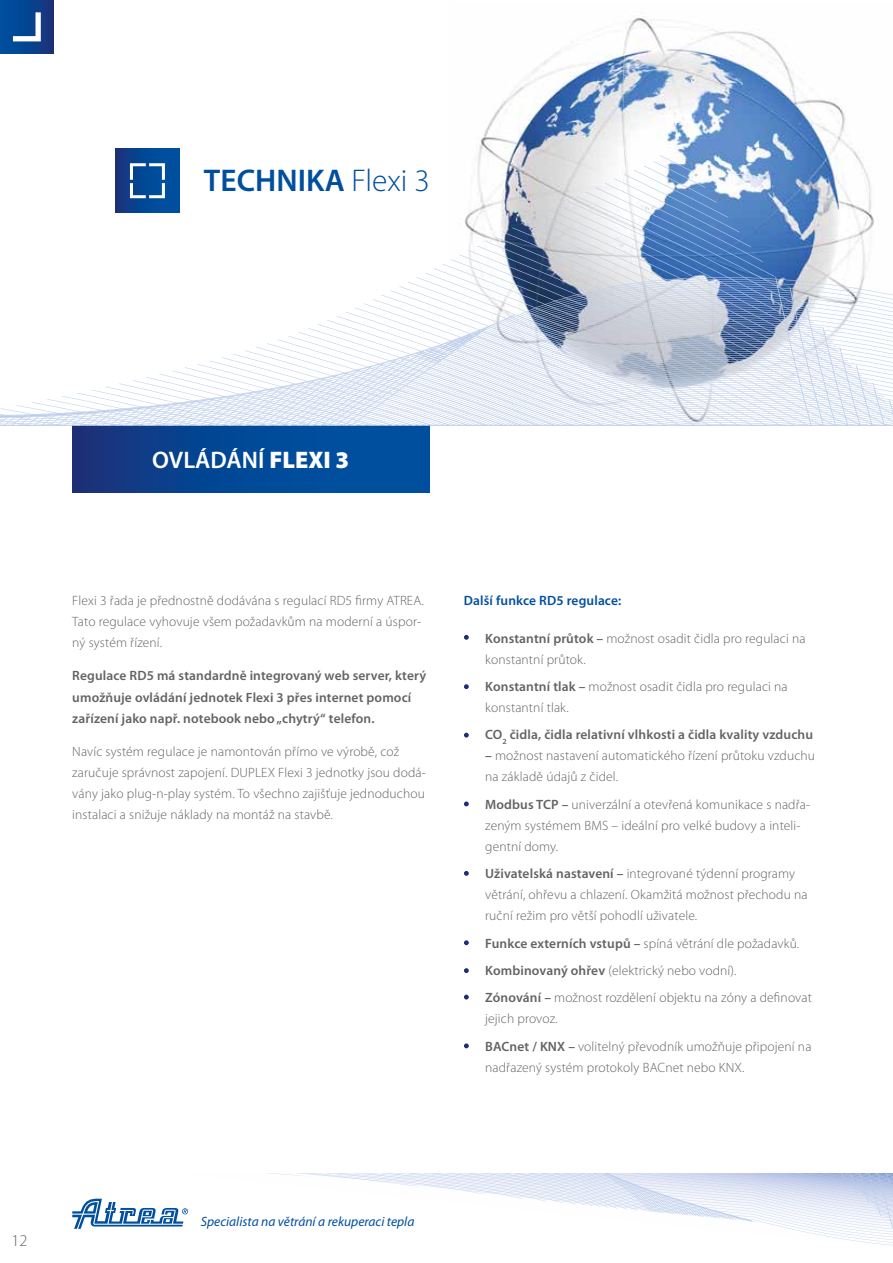
<style>
.page{position:relative;width:893px;height:1263px;background:#fff}
.page>*{position:absolute;margin:0;border:0;box-sizing:border-box;transform-origin:0 0}
.t1{font:600 31.5px "Myriad Pro";color:#004f9f}
.t2{font:600 24px "Myriad Pro";color:#fff}
.t3{font:300 16.5px "Myriad Pro";color:#646363}
.t4{font:300 13.5px/21px "Myriad Pro";letter-spacing:.01em;color:#646363}
.t5{font:600 13.5px/21px "Myriad Pro";letter-spacing:.01em;color:#646363}
.t6{font:italic 13.5px "Myriad Pro";color:#004f9f}
.t7{font:600 13.5px "Myriad Pro";letter-spacing:.01em;color:#004f9f}
.s1{font-weight:300}
.s2{font-weight:900}
.s3{font-weight:600}
</style>
<div class="page">
<img style="left:478px;top:17px;width:379px;height:138px">
<div style="left:116px;top:149px;width:63px;height:64px;background:linear-gradient(to right,#133780,#0055a7)"></div>
<svg style="left:464px;top:635px;width:5px;height:5px"></svg>
<svg style="left:464px;top:684px;width:5px;height:5px"></svg>
<svg style="left:464px;top:733px;width:5px;height:4px"></svg>
<svg style="left:464px;top:801px;width:5px;height:5px"></svg>
<svg style="left:464px;top:871px;width:5px;height:5px"></svg>
<svg style="left:464px;top:940px;width:5px;height:5px"></svg>
<svg style="left:464px;top:968px;width:5px;height:5px"></svg>
<svg style="left:464px;top:1043px;width:5px;height:5px"></svg>
<svg style="left:464px;top:995px;width:5px;height:4px"></svg>
<div style="left:72px;top:425px;width:357px;height:68px;background:linear-gradient(to right,#14367e,#0056a7)"></div>
<svg style="left:72px;top:1174px;width:821px;height:72px"></svg>
<div style="left:0;top:0;width:54px;height:54px;background:linear-gradient(to right,#0053a3,#18337b)"></div>
<svg style="left:13px;top:12px;width:28px;height:29px"></svg>
<svg style="left:0;top:155px;width:893px;height:271px"></svg>
<svg style="left:0;top:315px;width:514px;height:105px"></svg>
<h1 class="t1" style="left:204px;top:163px;width:227px">TECHNIKA <span class="s1">Flexi 3</span></h1>
<h2 class="t2" style="left:152px;top:447px;width:199px">OVLÁDÁNÍ <span class="s2">FLEXI 3</span></h2>
<p class="t4" style="left:72px;top:591px;width:353px">Flexi 3 řada je přednostně dodávána s regulací RD5 firmy ATREA.<br>Tato regulace vyhovuje všem požadavkům na moderní a úspor&shy;ný systém řízení.</p>
<p class="t5" style="left:72px;top:666px;width:355px">Regulace RD5 má standardně integrovaný web server, který umožňuje ovládání jednotek Flexi 3 přes internet pomocí zařízení jako např. notebook nebo „chytrý“ telefon.</p>
<p class="t4" style="left:72px;top:741px;width:355px">Navíc systém regulace je namontován přímo ve výrobě, což zaručuje správnost zapojení. DUPLEX Flexi 3 jednotky jsou dodá&shy;vány jako plug-n-play systém. To všechno zajišťuje jednoduchou instalaci a snižuje náklady na montáž na stavbě.</p>
<p class="t7" style="left:464px;top:593px;width:159px">Další funkce RD5 regulace:</p>
<p class="t4" style="left:485px;top:628px;width:322px"><span class="s3">Konstantní průtok –</span> možnost osadit čidla pro regulaci na konstantní průtok.</p>
<p class="t4" style="left:485px;top:676px;width:304px"><span class="s3">Konstantní tlak –</span> možnost osadit čidla pro regulaci na konstantní tlak.</p>
<p class="t5" style="left:485px;top:725px;width:329px">CO<sub>2</sub> čidla, čidla relativní vlhkosti a čidla kvality vzduchu</p>
<p class="t4" style="left:485px;top:746px;width:331px"><span class="s3">–</span> možnost nastavení automatického řízení průtoku vzduchu na základě údajů z čidel.</p>
<p class="t4" style="left:485px;top:794px;width:326px"><span class="s3">Modbus TCP –</span> univerzální a otevřená komunikace s nadřa&shy;zeným systémem BMS – ideální pro velké budovy a inteli&shy;gentní domy.</p>
<p class="t4" style="left:485px;top:863px;width:324px"><span class="s3">Uživatelská nastavení –</span> integrované týdenní programy větrání, ohřevu a chlazení. Okamžitá možnost přechodu na ruční režim pro větší pohodlí uživatele.</p>
<p class="t4" style="left:485px;top:930px;width:328px;line-height:27.5px"><span class="s3">Funkce externích vstupů –</span> spíná větrání dle požadavků.<br><span class="s3">Kombinovaný ohřev</span> (elektrický nebo vodní).<br><span class="s3">Zónování –</span> možnost rozdělení objektu na zóny a definovat</p>
<p class="t4" style="left:485px;top:1005px;width:328px;line-height:27.5px">jejich provoz.<br><span class="s3">BACnet / KNX –</span> volitelný převodník umožňuje připojení na</p>
<p class="t4" style="left:485px;top:1057px;width:261px">nadřazený systém protokoly BACnet nebo KNX.</p>
<p class="t3" style="left:12px;top:1231px;width:18px">12</p>
<p class="t6" style="left:201px;top:1214px;width:215px">Specialista na větrání a rekuperaci tepla</p>
</div>
